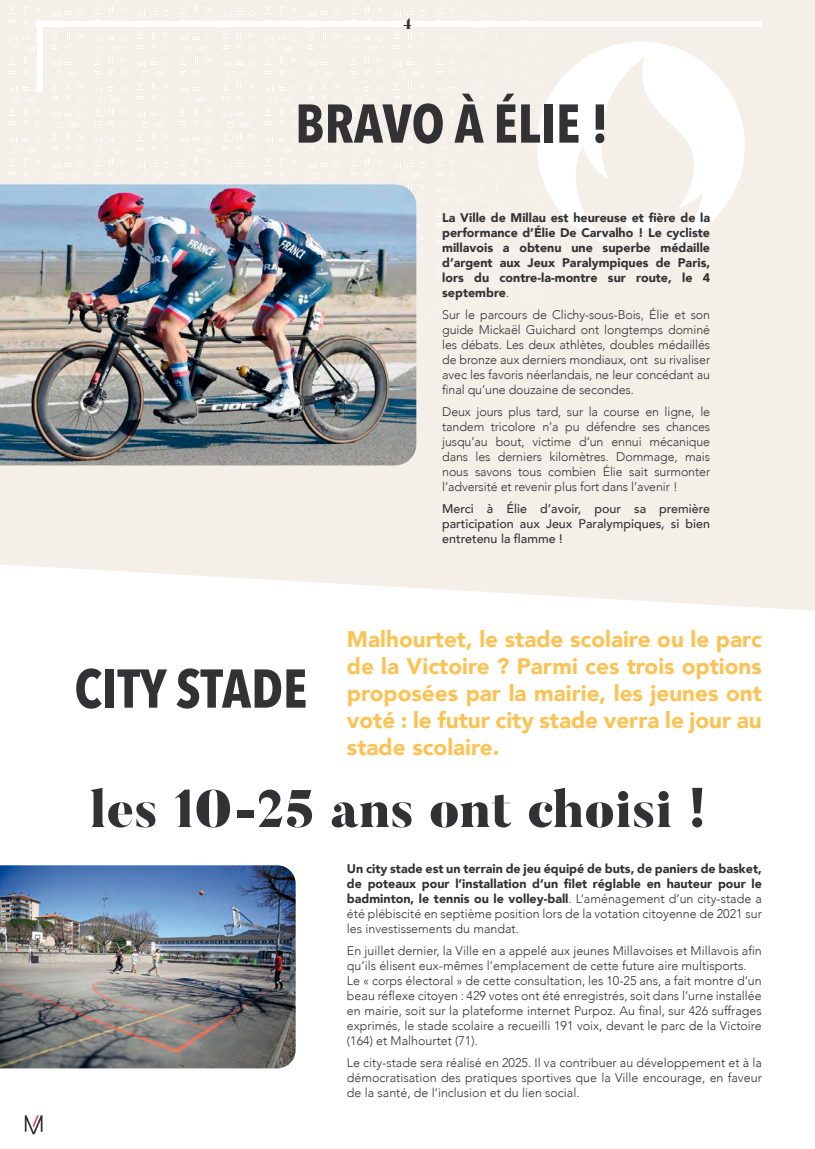
<style>
.page{position:relative;width:815px;height:1149px;background:#fff}
.page>*{position:absolute;margin:0;border:0;box-sizing:border-box;transform-origin:0 0}
.t1{font:700 54px "Avenir Next Condensed";color:#323234}
.t2{font:900 52.5px "Butler";color:#323234}
.t3{font:900 22.5px/27px "Avenir";color:#fbc356;text-align:justify}
.t4{font:900 15px "Butler Stencil";color:#323234}
.t5{font:300 12.5px/15px "Avenir";color:#323234;text-align:justify}
.t6{font:900 12.5px/15px "Avenir";color:#323234;text-align:justify}
.t7{font:500 12.5px/15px "Avenir";color:#323234;text-align:justify}
.s1{font-weight:300}
</style>
<div class="page">
<div style="left:0;top:0;width:815px;height:1148px;background:#f5efea"></div>
<svg style="left:436px;top:9px;width:18px;height:12px"></svg>
<svg style="left:394px;top:10px;width:31px;height:40px"></svg>
<svg style="left:436px;top:36px;width:32px;height:38px"></svg>
<svg style="left:394px;top:61px;width:31px;height:40px"></svg>
<svg style="left:436px;top:86px;width:22px;height:39px"></svg>
<svg style="left:394px;top:111px;width:31px;height:40px"></svg>
<svg style="left:436px;top:137px;width:22px;height:38px"></svg>
<svg style="left:394px;top:162px;width:31px;height:40px"></svg>
<svg style="left:436px;top:188px;width:20px;height:38px"></svg>
<svg style="left:416px;top:213px;width:9px;height:40px"></svg>
<svg style="left:436px;top:238px;width:22px;height:39px"></svg>
<svg style="left:416px;top:263px;width:1px;height:41px"></svg>
<svg style="left:416px;top:314px;width:1px;height:40px"></svg>
<svg style="left:416px;top:366px;width:1px;height:38px"></svg>
<svg style="left:351px;top:0;width:31px;height:21px"></svg>
<svg style="left:308px;top:10px;width:32px;height:40px"></svg>
<svg style="left:350px;top:35px;width:33px;height:41px"></svg>
<svg style="left:308px;top:61px;width:32px;height:40px"></svg>
<svg style="left:350px;top:86px;width:33px;height:40px"></svg>
<svg style="left:308px;top:111px;width:32px;height:41px"></svg>
<svg style="left:350px;top:137px;width:33px;height:40px"></svg>
<svg style="left:308px;top:162px;width:32px;height:17px"></svg>
<svg style="left:265px;top:6px;width:32px;height:15px"></svg>
<svg style="left:222px;top:10px;width:33px;height:40px"></svg>
<svg style="left:265px;top:35px;width:32px;height:41px"></svg>
<svg style="left:222px;top:61px;width:33px;height:40px"></svg>
<svg style="left:265px;top:86px;width:32px;height:40px"></svg>
<svg style="left:222px;top:111px;width:33px;height:41px"></svg>
<svg style="left:265px;top:137px;width:32px;height:40px"></svg>
<svg style="left:223px;top:162px;width:32px;height:17px"></svg>
<svg style="left:180px;top:0;width:32px;height:21px"></svg>
<svg style="left:137px;top:10px;width:32px;height:40px"></svg>
<svg style="left:180px;top:35px;width:32px;height:41px"></svg>
<svg style="left:137px;top:61px;width:32px;height:40px"></svg>
<svg style="left:180px;top:86px;width:32px;height:40px"></svg>
<svg style="left:137px;top:111px;width:32px;height:41px"></svg>
<svg style="left:180px;top:137px;width:32px;height:40px"></svg>
<svg style="left:137px;top:162px;width:32px;height:17px"></svg>
<svg style="left:94px;top:0;width:32px;height:21px"></svg>
<svg style="left:51px;top:10px;width:33px;height:40px"></svg>
<svg style="left:94px;top:35px;width:32px;height:41px"></svg>
<svg style="left:51px;top:61px;width:33px;height:40px"></svg>
<svg style="left:94px;top:86px;width:32px;height:40px"></svg>
<svg style="left:51px;top:111px;width:33px;height:41px"></svg>
<svg style="left:94px;top:137px;width:32px;height:40px"></svg>
<svg style="left:52px;top:162px;width:32px;height:17px"></svg>
<svg style="left:9px;top:0;width:32px;height:25px"></svg>
<svg style="left:9px;top:36px;width:28px;height:39px"></svg>
<svg style="left:9px;top:86px;width:32px;height:40px"></svg>
<svg style="left:9px;top:137px;width:32px;height:40px"></svg>
<svg style="left:537px;top:42px;width:208px;height:205px"></svg>
<div style="left:0;top:564px;width:815px;height:584px;background:#fff"></div>
<img style="left:0;top:865px;width:296px;height:203px">
<img style="left:0;top:184px;width:416px;height:281px">
<div style="left:37px;top:21px;width:725px;height:6px;background:#fff"></div>
<div style="left:53px;top:1121px;width:709px;height:6px;background:#fff"></div>
<div style="left:37px;top:21px;width:6px;height:71px;background:#fff"></div>
<svg style="left:25px;top:1114px;width:18px;height:19px"></svg>
<p class="t4" style="left:403px;top:14px;width:10px">4</p>
<h1 class="t1" style="left:295px;top:90px;width:315px">BRAVO À ÉLIE !</h1>
<h1 class="t1" style="left:74px;top:655px;width:234px">CITY STADE</h1>
<p class="t6" style="left:442px;top:209px;width:269px">La Ville de Millau est heureuse et fière de la performance d’Élie De Carvalho ! Le cycliste millavois a obtenu une superbe médaille d’argent aux Jeux Paralympiques de Paris, lors du contre-la-montre sur route, le 4 septembre<span class="s1">.</span></p>
<p class="t5" style="left:442px;top:307px;width:269px">Sur le parcours de Clichy-sous-Bois, Élie et son guide Mickaël Guichard ont longtemps dominé les débats. Les deux athlètes, doubles médaillés de bronze aux derniers mondiaux, ont su rivaliser avec les favoris néerlandais, ne leur concédant au final qu’une douzaine de secondes.</p>
<p class="t5" style="left:442px;top:404px;width:269px">Deux jours plus tard, sur la course en ligne, le tandem tricolore n’a pu défendre ses chances jusqu’au bout, victime d’un ennui mécanique dans les derniers kilomètres. Dommage, mais nous savons tous combien Élie sait surmonter l’adversité et revenir plus fort dans l’avenir !</p>
<p class="t7" style="left:442px;top:500px;width:269px">Merci à Élie d’avoir, pour sa première participation aux Jeux Paralympiques, si bien entretenu la flamme !</p>
<h3 class="t3" style="left:347px;top:624px;width:416px">Malhourtet, le stade scolaire ou le parc de la Victoire ? Parmi ces trois options proposées par la mairie, les jeunes ont voté : le futur city stade verra le jour au stade scolaire.</h3>
<h2 class="t2" style="left:90px;top:775px;width:619px">les 10-25 ans ont choisi !</h2>
<p class="t6" style="left:347px;top:860px;width:416px">Un city stade est un terrain de jeu équipé de buts, de paniers de basket, de poteaux pour l’installation d’un filet réglable en hauteur pour le badminton, le tennis ou le volley-ball<span class="s1">. L’aménagement d’un city-stade a été plébiscité en septième position lors de la votation citoyenne de 2021 sur les investissements du mandat.</span></p>
<p class="t5" style="left:347px;top:942px;width:416px;text-align:left">En juillet dernier, la Ville en a appelé aux jeunes Millavoises et Millavois afin qu’ils élisent eux-mêmes l’emplacement de cette future aire multisports.<br>Le « corps électoral » de cette consultation, les 10-25 ans, a fait montre d’un beau réflexe citoyen : 429 votes ont été enregistrés, soit dans l’urne installée en mairie, soit sur la plateforme internet Purpoz. Au final, sur 426 suffrages exprimés, le stade scolaire a recueilli 191 voix, devant le parc de la Victoire (164) et Malhourtet (71).</p>
<p class="t5" style="left:347px;top:1054px;width:416px">Le city-stade sera réalisé en 2025. Il va contribuer au développement et à la démocratisation des pratiques sportives que la Ville encourage, en faveur de la santé, de l’inclusion et du lien social.</p>
</div>
